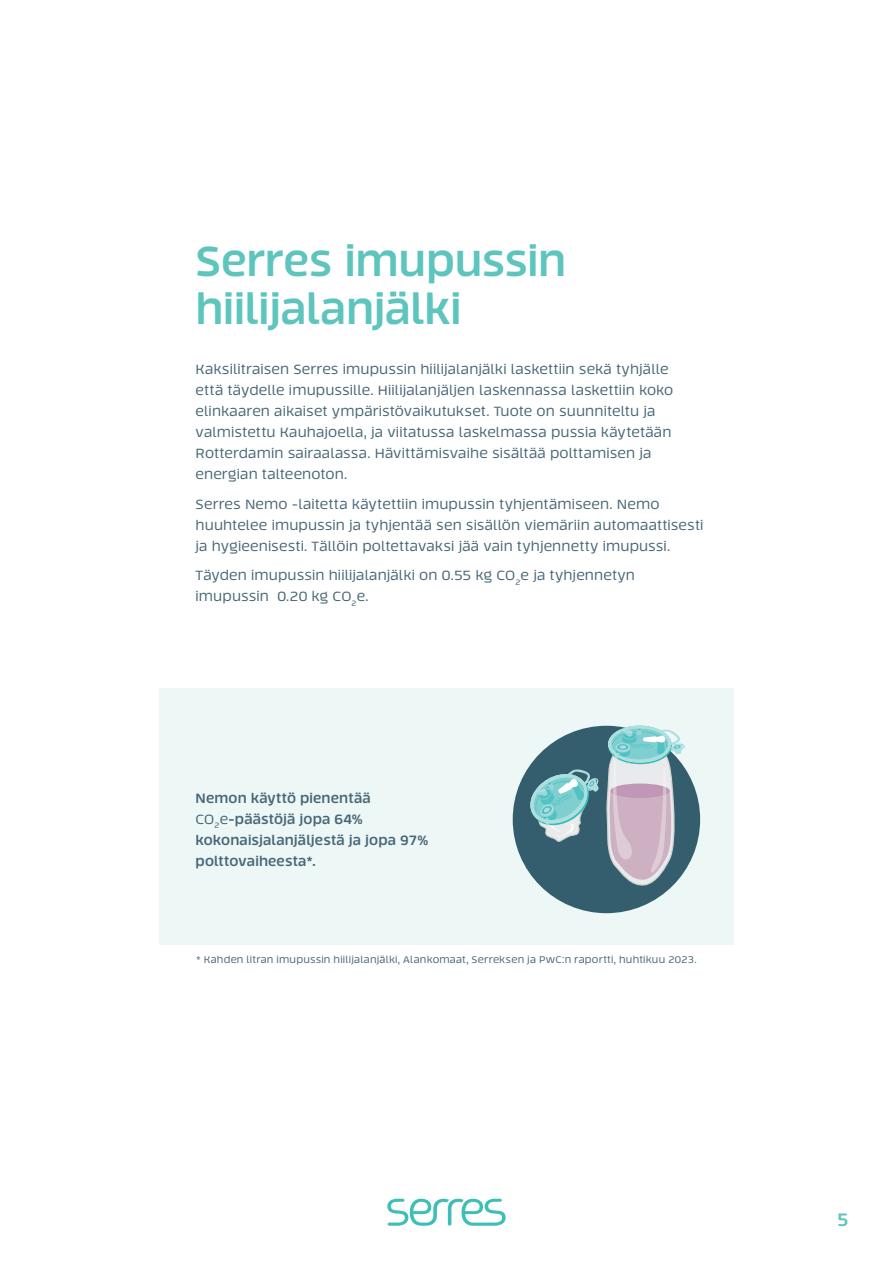
<style>
.page{position:relative;width:893px;height:1263px;background:#fff}
.page>*{position:absolute;margin:0;border:0;box-sizing:border-box;transform-origin:0 0}
.t1{font:700 42px/48px "Tecna";letter-spacing:-.005em;color:#5dc4be}
.t2{font:700 18px "Tecna";color:#5dc4be}
.t3{font:13.5px/21px "Tecna";letter-spacing:.01em;color:#486777}
.t4{font:700 13.5px/21.1px "Tecna";letter-spacing:.01em;color:#486777}
.t5{font:9.75px "Tecna";letter-spacing:.02em;color:#486777}
.s1{font-weight:400}
</style>
<div class="page">
<svg style="left:387px;top:1199px;width:119px;height:27px"></svg>
<div style="left:159px;top:689px;width:574px;height:256px;background:#ecf7f6"></div>
<div style="left:513px;top:726px;width:187px;height:187px;background:#345d6d;border-radius:50%"></div>
<svg style="left:526px;top:726px;width:159px;height:160px"></svg>
<h1 class="t1" style="left:196px;top:237px;width:372px">Serres imupussin hiilijalanjälki</h1>
<p class="t3" style="left:196px;top:359px;width:479px">Kaksilitraisen Serres imupussin hiilijalanjälki laskettiin sekä tyhjälle että täydelle imupussille. Hiilijalanjäljen laskennassa laskettiin koko elinkaaren aikaiset ympäristövaikutukset. Tuote on suunniteltu ja valmistettu Kauhajoella, ja viitatussa laskelmassa pussia käytetään Rotterdamin sairaalassa. Hävittämisvaihe sisältää polttamisen ja energian talteenoton.</p>
<p class="t3" style="left:196px;top:493px;width:509px">Serres Nemo -laitetta käytettiin imupussin tyhjentämiseen. Nemo huuhtelee imupussin ja tyhjentää sen sisällön viemäriin automaattisesti ja hygieenisesti. Tällöin poltettavaksi jää vain tyhjennetty imupussi.</p>
<p class="t3" style="left:196px;top:565px;width:441px">Täyden imupussin hiilijalanjälki on 0.55 kg CO<sub>2</sub>e ja tyhjennetyn imupussin 0.20 kg CO<sub>2</sub>e.</p>
<p class="t4" style="left:196px;top:787px;width:234px">Nemon käyttö pienentää<br><span class="s1">CO</span><sub>2</sub><span class="s1">e</span>-päästöjä jopa 64% kokonaisjalanjäljestä ja jopa 97% polttovaiheesta*.</p>
<p class="t5" style="left:196px;top:953px;width:502px">* Kahden litran imupussin hiilijalanjälki, Alankomaat, Serreksen ja PwC:n raportti, huhtikuu 2023.</p>
<h2 class="t2" style="left:837px;top:1208px;width:13px">5</h2>
</div>
